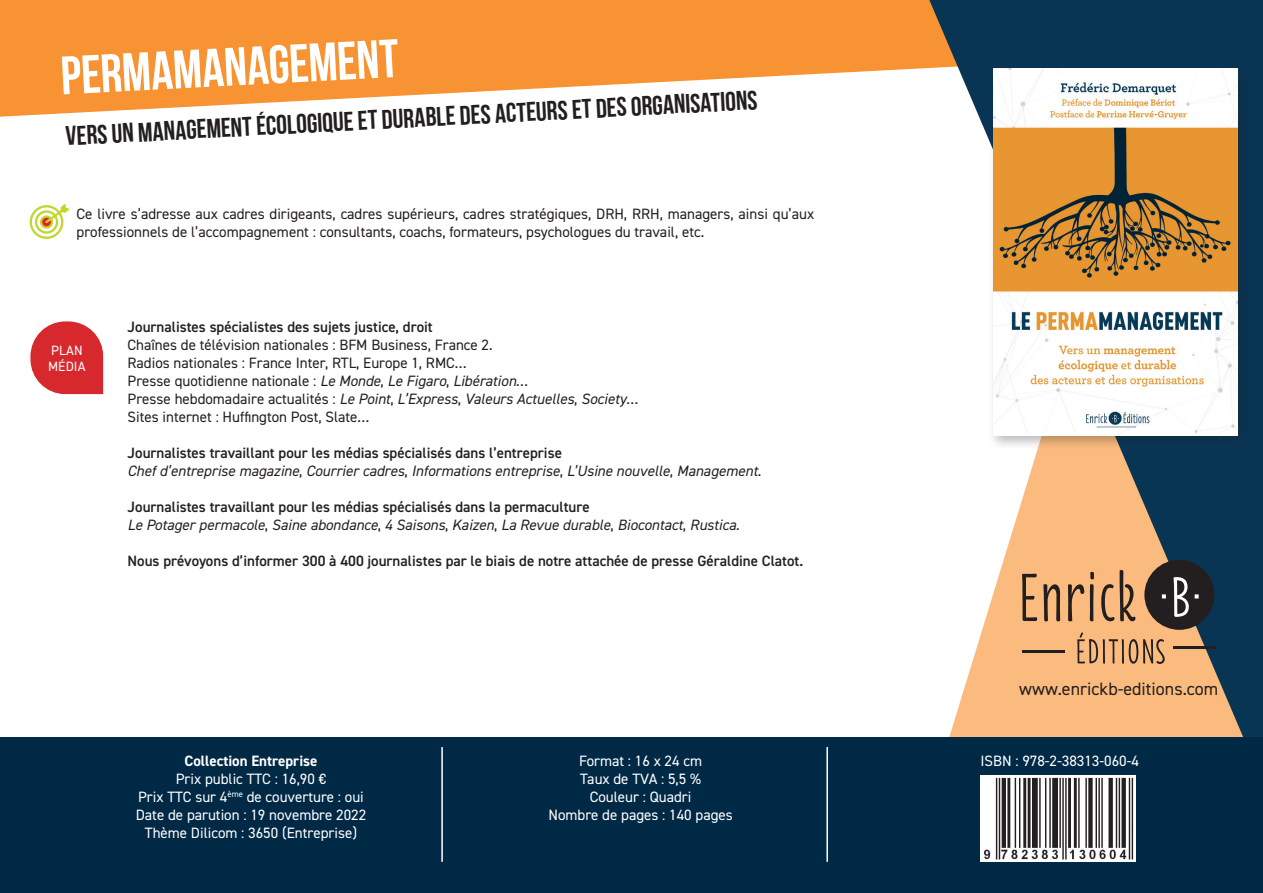
<style>
.page{position:relative;width:1263px;height:893px;background:#fff}
.page>*{position:absolute;margin:0;border:0;box-sizing:border-box;transform-origin:0 0}
.t1{font:700 54px "Bebas Neue";color:#fff}
.t2{font:700 27px "Bebas Neue";color:#231f20}
.t3{font:18px "DIN2014";color:#231f20}
.t4{font:15px/18px "DIN2014";color:#231f20}
.t5{font:italic 15px/18px "DIN2014";color:#231f20}
.t6{font:15px/18px "DIN2014";color:#fff;text-align:center}
.t7{font:600 15px "DIN2014";color:#231f20}
.t8{font:700 15px "DIN2014";color:#fff}
.t9{font:13.5px/16.2px "DIN2014";letter-spacing:.01em;color:#fff}
.s1{font-style:italic}
.s2{font-weight:600;font-style:normal}
.s3{font-style:normal}
</style>
<div class="page">
<svg style="left:0;top:0;width:929px;height:117px;fill:#f79332"></svg>
<svg style="left:901px;top:33px;width:28px;height:84px"></svg>
<svg style="left:929px;top:0;width:334px;height:737px"></svg>
<div style="left:0;top:737px;width:1263px;height:156px;background:#002946"></div>
<hr style="left:441px;top:747px;width:2px;height:115px;background:#fff">
<hr style="left:826px;top:747px;width:2px;height:115px;background:#fff">
<hr style="left:1173px;top:646px;width:42px;height:2px;background:#231f20">
<svg style="left:1022px;top:560px;width:192px;height:104px;background:#b48a63"></svg>
<img style="left:980px;top:775px;width:156px;height:87px">
<div style="left:988px;top:64px;width:264px;height:386px;background:#231f20;opacity:.3"></div>
<img style="left:993px;top:69px;width:245px;height:367px">
<svg style="left:30px;top:321px;width:74px;height:74px"></svg>
<svg style="left:30px;top:204px;width:39px;height:35px"></svg>
<h1 class="t1" style="left:59px;top:46px;width:340px;rotate:-3deg">PERMAMANAGEMENT</h1>
<h2 class="t2" style="left:65px;top:121px;width:694px;rotate:-3deg">Vers un management écologique et durable des acteurs et des organisations</h2>
<p class="t4" style="left:77px;top:204px;width:739px">Ce livre s’adresse aux cadres dirigeants, cadres supérieurs, cadres stratégiques, DRH, RRH, managers, ainsi qu’aux professionnels de l’accompagnement : consultants, coachs, formateurs, psychologues du travail, etc.</p>
<p class="t9" style="left:48px;top:342px;width:39px">PLAN<br>MÉDIA</p>
<p class="t7" style="left:128px;top:317px;width:307px">Journalistes spécialistes des sujets justice, droit</p>
<p class="t4" style="left:128px;top:336px;width:512px">Chaînes de télévision nationales : BFM Business, France 2.<br>Radios nationales : France Inter, RTL, Europe 1, RMC…<br>Presse quotidienne nationale : <span class="s1">Le Monde</span>, <span class="s1">Le Figaro</span>, <span class="s1">Libération</span>…<br>Presse hebdomadaire actualités : <span class="s1">Le Point</span>, <span class="s1">L’Express</span>, <span class="s1">Valeurs Actuelles</span>, <span class="s1">Society</span>… Sites internet : Huffington Post, Slate…</p>
<p class="t5" style="left:128px;top:444px;width:635px"><span class="s2">Journalistes travaillant pour les médias spécialisés dans l’entreprise<br></span>Chef d’entreprise magazine<span class="s3">,</span> Courrier cadres<span class="s3">,</span> Informations entreprise<span class="s3">,</span> L’Usine nouvelle<span class="s3">,</span> Management<span class="s3">.</span></p>
<p class="t5" style="left:128px;top:498px;width:613px"><span class="s2">Journalistes travaillant pour les médias spécialisés dans la permaculture<br></span>Le Potager permacole<span class="s3">,</span> Saine abondance<span class="s3">,</span> 4 Saisons<span class="s3">,</span> Kaizen<span class="s3">,</span> La Revue durable<span class="s3">,</span> Biocontact<span class="s3">,</span> Rustica<span class="s3">.</span></p>
<p class="t7" style="left:128px;top:551px;width:677px">Nous prévoyons d’informer 300 à 400 journalistes par le biais de notre attachée de presse Géraldine Clatot.</p>
<p class="t8" style="left:184px;top:751px;width:135px">Collection Entreprise</p>
<p class="t6" style="left:136px;top:769px;width:232px">Prix public TTC : 16,90 €<br>Prix TTC sur 4<sup>ème</sup> de couverture : oui<br>Date de parution : 19 novembre 2022<br>Thème Dilicom : 3650 (Entreprise)</p>
<p class="t3" style="left:1019px;top:678px;width:200px">www.enrickb-editions.com</p>
<p class="t6" style="left:548px;top:751px;width:186px">Format : 16 x 24 cm<br>Taux de TVA : 5,5 %<br>Couleur : Quadri<br>Nombre de pages : 140 pages</p>
<p class="t6" style="left:980px;top:751px;width:160px">ISBN : 978-2-38313-060-4</p>
</div>
